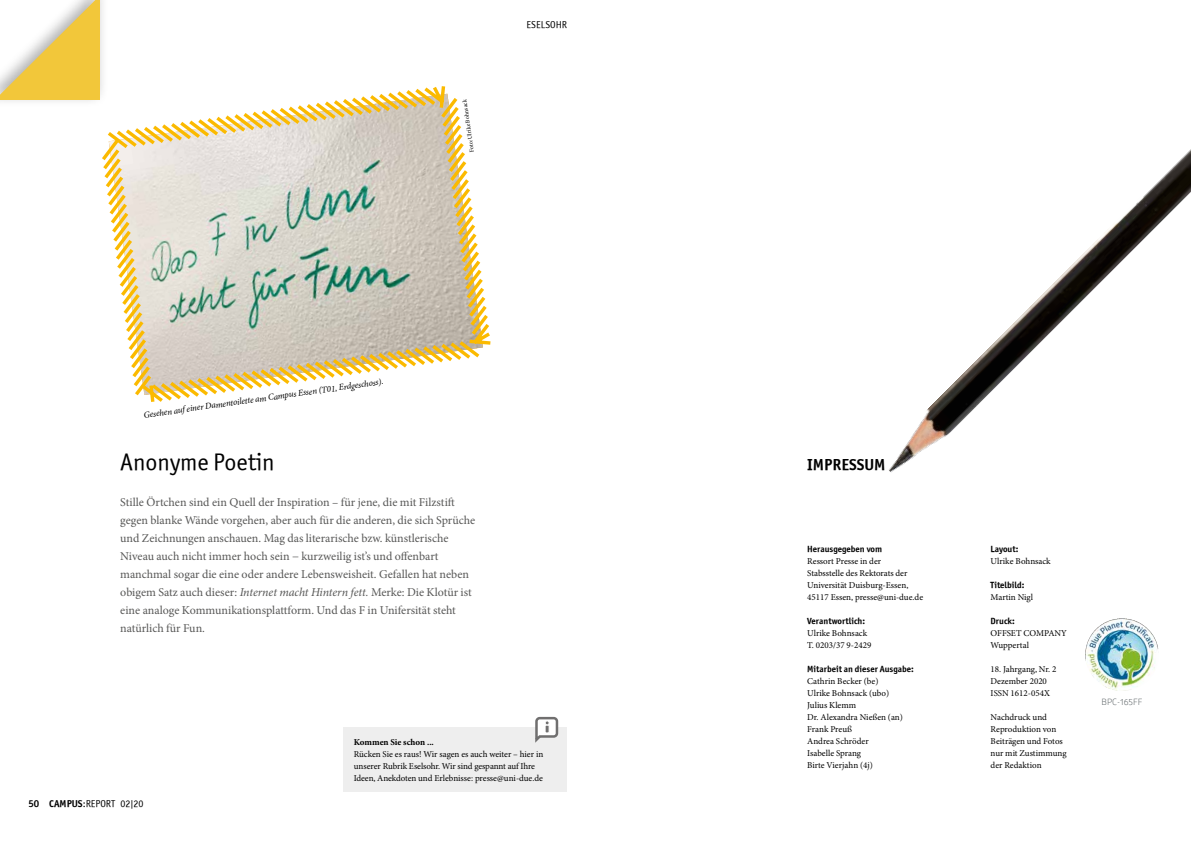
<style>
.page{position:relative;width:1191px;height:842px;background:#fff}
.page>*{position:absolute;margin:0;border:0;box-sizing:border-box;transform-origin:0 0}
.t1{font:24px "Officina Sans ITCTT Book";color:#000}
.t2{font:16px "Officina Sans ITCTT Bold";color:#000}
.t3{font:12px/18px "Minion Pro";color:#575756}
.t4{font:10px "Officina Sans ITCTT Book";color:#000}
.t5{font:9px/12px "Minion Pro";color:#000}
.t6{font:9px "Officina Sans ITCTT Bold";color:#000}
.t7{font:italic 9px "Minion Pro";color:#000}
.t8{font:700 9px "Minion Pro";color:#000}
.t9{font:8.7px "Glober";color:#555d60}
.t10{font:6px "Minion Pro";color:#000}
.s1{font-style:italic}
.s2{font-family:"Officina Sans ITCTT Bold"}
</style>
<div class="page">
<img style="left:889px;top:149px;width:302px;height:324px">
<div style="left:343px;top:728px;width:224px;height:64px;background:#eee"></div>
<svg style="left:534px;top:716px;width:25px;height:27px"></svg>
<img style="left:1085px;top:618px;width:73px;height:73px">
<div style="left:0;top:0;width:109px;height:108px;background:#000;opacity:.3"></div>
<svg style="left:0;top:0;width:100px;height:100px"></svg>
<svg style="left:99px;top:83px;width:392px;height:319px"></svg>
<p class="t10" style="left:468px;top:153px;width:55px;rotate:-98deg">Foto: Ulrike Bohnsack</p>
<p class="t4" style="left:526px;top:19px;width:42px">ESELSOHR</p>
<p class="t7" style="left:143px;top:409px;width:243px;rotate:-8deg">Gesehen auf einer Damentoilette am Campus Essen (T01, Erdgeschoss).</p>
<h1 class="t1" style="left:120px;top:448px;width:156px">Anonyme Poetin</h1>
<p class="t3" style="left:120px;top:493px;width:356px">Stille Örtchen sind ein Quell der Inspiration – für jene, die mit Filzstift gegen blanke Wände vorgehen, aber auch für die anderen, die sich Sprüche und Zeichnungen anschauen. Mag das literarische bzw. künstlerische Niveau auch nicht immer hoch sein − kurzweilig ist’s und offenbart manchmal sogar die eine oder andere Lebensweisheit. Gefallen hat neben obigem Satz auch dieser: <span class="s1">Internet macht Hintern fett.</span> Merke: Die Klotür ist eine analoge Kommunikationsplattform. Und das F in Unifersität steht natürlich für Fun.</p>
<p class="t4" style="left:28px;top:798px;width:117px"><span class="s2">50 CAMPUS</span>:REPORT 02|20</p>
<p class="t8" style="left:354px;top:736px;width:82px">Kommen Sie schon ...</p>
<p class="t5" style="left:354px;top:748px;width:191px">Rücken Sie es raus! Wir sagen es auch weiter – hier in unserer Rubrik Eselsohr. Wir sind gespannt auf Ihre<br>Ideen, Anekdoten und Erlebnisse: presse@uni-due.de</p>
<h2 class="t2" style="left:807px;top:455px;width:80px">IMPRESSUM</h2>
<p class="t6" style="left:807px;top:543px;width:76px">Herausgegeben vom</p>
<p class="t5" style="left:807px;top:555px;width:117px">Ressort Presse in der<br>Stabsstelle des Rektorats der<br>Universität Duisburg-Essen,<br>45117 Essen, presse@uni-due.de</p>
<p class="t6" style="left:807px;top:615px;width:59px">Verantwortlich:</p>
<p class="t5" style="left:807px;top:627px;width:66px">Ulrike Bohnsack<br>T. 0203/37 9-2429</p>
<p class="t6" style="left:807px;top:663px;width:108px">Mitarbeit an dieser Ausgabe:</p>
<p class="t5" style="left:807px;top:675px;width:97px">Cathrin Becker (be)<br>Ulrike Bohnsack (ubo)<br>Julius Klemm<br>Dr. Alexandra Nießen (an)<br>Frank Preuß<br>Andrea Schröder<br>Isabelle Sprang<br>Birte Vierjahn (4j)</p>
<p class="t6" style="left:990px;top:543px;width:29px">Layout:</p>
<p class="t5" style="left:990px;top:555px;width:62px">Ulrike Bohnsack</p>
<p class="t6" style="left:990px;top:579px;width:35px">Titelbild:</p>
<p class="t5" style="left:990px;top:591px;width:44px">Martin Nigl</p>
<p class="t6" style="left:990px;top:615px;width:26px">Druck:</p>
<p class="t5" style="left:990px;top:627px;width:78px">OFFSET COMPANY<br>Wuppertal</p>
<p class="t5" style="left:990px;top:663px;width:67px">18. Jahrgang, Nr. 2<br>Dezember 2020<br>ISSN 1612-054X</p>
<p class="t5" style="left:990px;top:711px;width:77px">Nachdruck und<br>Reproduktion von<br>Beiträgen und Fotos nur mit Zustimmung der Redaktion</p>
<p class="t9" style="left:1101px;top:695px;width:42px">BPC-165FF</p>
</div>
